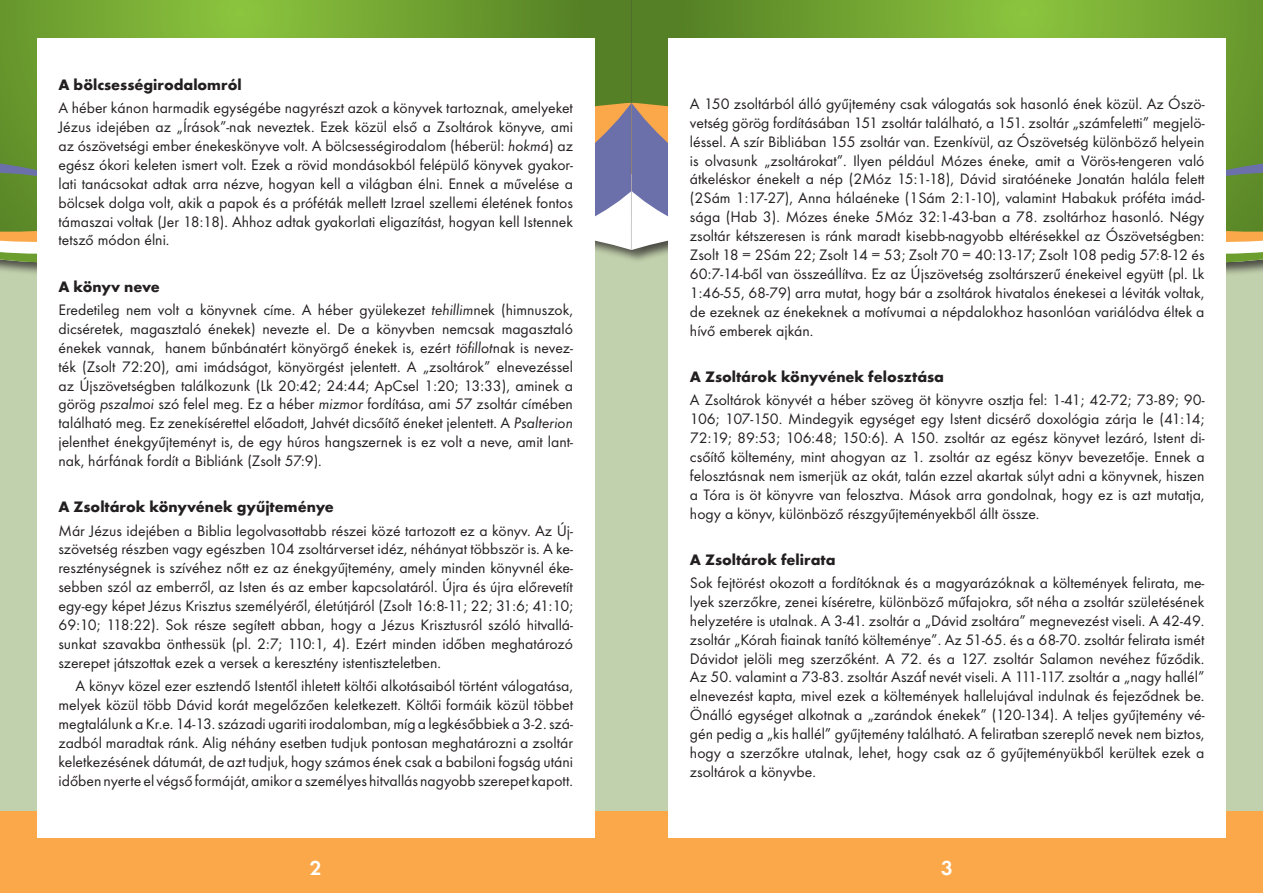
<style>
.page{position:relative;width:1263px;height:893px;background:#c2d1ad}
.page>*{position:absolute;margin:0;border:0;box-sizing:border-box;transform-origin:0 0}
.t1{font:600 21px "Futura TOT";color:#fff}
.t2{font:15.75px/18.9px "Futura TOT";color:#231f20;text-align:justify}
.t3{font:700 15.75px "Futura TOT";color:#231f20}
.s1{font-family:"Futura TOT Book Obli"}
.s2{font-weight:700}
</style>
<div class="page">
<svg style="left:0;top:0;width:629px;height:103px;background:#6ea030"></svg>
<svg style="left:594px;top:103px;width:35px;height:259px"></svg>
<svg style="left:0;top:83px;width:37px;height:190px;background:#769743"></svg>
<div style="left:0;top:811px;width:1263px;height:82px;background:#faa84a"></div>
<svg style="left:631px;top:0;width:632px;height:103px;background:#6ea031"></svg>
<svg style="left:631px;top:103px;width:38px;height:259px"></svg>
<svg style="left:1226px;top:83px;width:37px;height:191px;background:#769743"></svg>
<div style="left:669px;top:38px;width:557px;height:800px;background:#fff"></div>
<div style="left:37px;top:38px;width:557px;height:800px;background:#fff"></div>
<p class="t3" style="left:58px;top:75px;width:185px">A bölcsességirodalomról</p>
<p class="t2" style="left:58px;top:98px;width:516px">A héber kánon harmadik egységébe nagyrészt azok a könyvek tartoznak, amelyeket Jézus idejében az „Írások”-nak neveztek. Ezek közül első a Zsoltárok könyve, ami az ószövetségi ember énekeskönyve volt. A bölcsességirodalom (héberül: <span class="s1">hokmá</span>) az egész ókori keleten ismert volt. Ezek a rövid mondásokból felépülő könyvek gyakor&shy;lati tanácsokat adtak arra nézve, hogyan kell a világban élni. Ennek a művelése a bölcsek dolga volt, akik a papok és a próféták mellett Izrael szellemi életének fontos támaszai voltak (Jer 18:18). Ahhoz adtak gyakorlati eligazítást, hogyan kell Istennek tetsző módon élni.</p>
<p class="t2" style="left:58px;top:275px;width:516px;line-height:23.1px"><span class="s2">A könyv neve<br></span>Eredetileg nem volt a könyvnek címe. A héber gyülekezet <span class="s1">tehillim</span>nek (himnuszok,</p>
<p class="t2" style="left:58px;top:319px;width:516px">dicséretek, magasztaló énekek) nevezte el. De a könyvben nemcsak magasztaló énekek vannak, hanem bűnbánatért könyörgő énekek is, ezért <span class="s1">töfillot</span>nak is nevez&shy;ték (Zsolt 72:20), ami imádságot, könyörgést jelentett. A „zsoltárok” elnevezéssel az Újszövetségben találkozunk (Lk 20:42; 24:44; ApCsel 1:20; 13:33), aminek a görög <span class="s1">pszalmoi</span> szó felel meg. Ez a héber <span class="s1">mizmor</span> fordítása, ami 57 zsoltár címében található meg. Ez zenekísérettel előadott, Jahvét dicsőítő éneket jelentett. A <span class="s1">Psalterion </span>jelenthet énekgyűjteményt is, de egy húros hangszernek is ez volt a neve, amit lant&shy;nak, hárfának fordít a Bibliánk (Zsolt 57:9).</p>
<p class="t3" style="left:58px;top:497px;width:277px">A Zsoltárok könyvének gyűjteménye</p>
<p class="t2" style="left:58px;top:521px;width:516px">Már Jézus idejében a Biblia legolvasottabb részei közé tartozott ez a könyv. Az Új&shy;szövetség részben vagy egészben 104 zsoltárverset idéz, néhányat többször is. A ke&shy;reszténységnek is szívéhez nőtt ez az énekgyűjtemény, amely minden könyvnél éke&shy;sebben szól az emberről, az Isten és az ember kapcsolatáról. Újra és újra előrevetít egy-egy képet Jézus Krisztus személyéről, életútjáról (Zsolt 16:8-11; 22; 31:6; 41:10; 69:10; 118:22). Sok része segített abban, hogy a Jézus Krisztusról szóló hitvallá&shy;sunkat szavakba önthessük (pl. 2:7; 110:1, 4). Ezért minden időben meghatározó szerepet játszottak ezek a versek a keresztény istentiszteletben.</p>
<p class="t2" style="left:58px;top:676px;width:516px;text-indent:17px">A könyv közel ezer esztendő Istentől ihletett költői alkotásaiból történt válogatása, melyek közül több Dávid korát megelőzően keletkezett. Költői formáik közül többet megtalálunk a Kr.e. 14-13. századi ugariti irodalomban, míg a legkésőbbiek a 3-2. szá&shy;zadból maradtak ránk. Alig néhány esetben tudjuk pontosan meghatározni a zsoltár keletkezésének dátumát, de azt tudjuk, hogy számos ének csak a babiloni fogság utáni időben nyerte el végső formáját, amikor a személyes hitvallás nagyobb szerepet kapott.</p>
<p class="t2" style="left:690px;top:94px;width:516px">A 150 zsoltárból álló gyűjtemény csak válogatás sok hasonló ének közül. Az Ószö&shy;vetség görög fordításában 151 zsoltár található, a 151. zsoltár „számfeletti” megjelö&shy;léssel. A szír Bibliában 155 zsoltár van. Ezenkívül, az Ószövetség különböző helyein is olvasunk „zsoltárokat”. Ilyen például Mózes éneke, amit a Vörös-tengeren való átkeléskor énekelt a nép (2Móz 15:1-18), Dávid siratóéneke Jonatán halála felett (2Sám 1:17-27), Anna hálaéneke (1Sám 2:1-10), valamint Habakuk próféta imád&shy;sága (Hab 3). Mózes éneke 5Móz 32:1-43-ban a 78. zsoltárhoz hasonló. Négy zsoltár kétszeresen is ránk maradt kisebb-nagyobb eltérésekkel az Ószövetségben:<br>Zsolt 18 = 2Sám 22; Zsolt 14 = 53; Zsolt 70 = 40:13-17; Zsolt 108 pedig 57:8-12 és 60:7-14-ből van összeállítva. Ez az Újszövetség zsoltárszerű énekeivel együtt (pl. Lk 1:46-55, 68-79) arra mutat, hogy bár a zsoltárok hivatalos énekesei a léviták voltak, de ezeknek az énekeknek a motívumai a népdalokhoz hasonlóan variálódva éltek a hívő emberek ajkán.</p>
<p class="t3" style="left:690px;top:367px;width:255px">A Zsoltárok könyvének felosztása</p>
<p class="t2" style="left:690px;top:390px;width:516px">A Zsoltárok könyvét a héber szöveg öt könyvre osztja fel: 1-41; 42-72; 73-89; 90- 106; 107-150. Mindegyik egységet egy Istent dicsérő doxológia zárja le (41:14; 72:19; 89:53; 106:48; 150:6). A 150. zsoltár az egész könyvet lezáró, Istent di&shy;csőítő költemény, mint ahogyan az 1. zsoltár az egész könyv bevezetője. Ennek a felosztásnak nem ismerjük az okát, talán ezzel akartak súlyt adni a könyvnek, hiszen a Tóra is öt könyvre van felosztva. Mások arra gondolnak, hogy ez is azt mutatja, hogy a könyv, különböző részgyűjteményekből állt össze.</p>
<p class="t3" style="left:690px;top:550px;width:147px">A Zsoltárok felirata</p>
<p class="t2" style="left:690px;top:573px;width:516px">Sok fejtörést okozott a fordítóknak és a magyarázóknak a költemények felirata, me&shy;lyek szerzőkre, zenei kíséretre, különböző műfajokra, sőt néha a zsoltár születésének helyzetére is utalnak. A 3-41. zsoltár a „Dávid zsoltára” megnevezést viseli. A 42-49. zsoltár „Kórah fiainak tanító költeménye”. Az 51-65. és a 68-70. zsoltár felirata ismét Dávidot jelöli meg szerzőként. A 72. és a 127. zsoltár Salamon nevéhez fűződik.<br>Az 50. valamint a 73-83. zsoltár Aszáf nevét viseli. A 111-117. zsoltár a „nagy hallél” elnevezést kapta, mivel ezek a költemények hallelujával indulnak és fejeződnek be.<br>Önálló egységet alkotnak a „zarándok énekek” (120-134). A teljes gyűjtemény vé&shy;gén pedig a „kis hallél” gyűjtemény található. A feliratban szereplő nevek nem biztos, hogy a szerzőkre utalnak, lehet, hogy csak az ő gyűjteményükből kerültek ezek a zsoltárok a könyvbe.</p>
<h1 class="t1" style="left:310px;top:855px;width:13px">2</h1>
<h1 class="t1" style="left:941px;top:855px;width:13px">3</h1>
</div>
